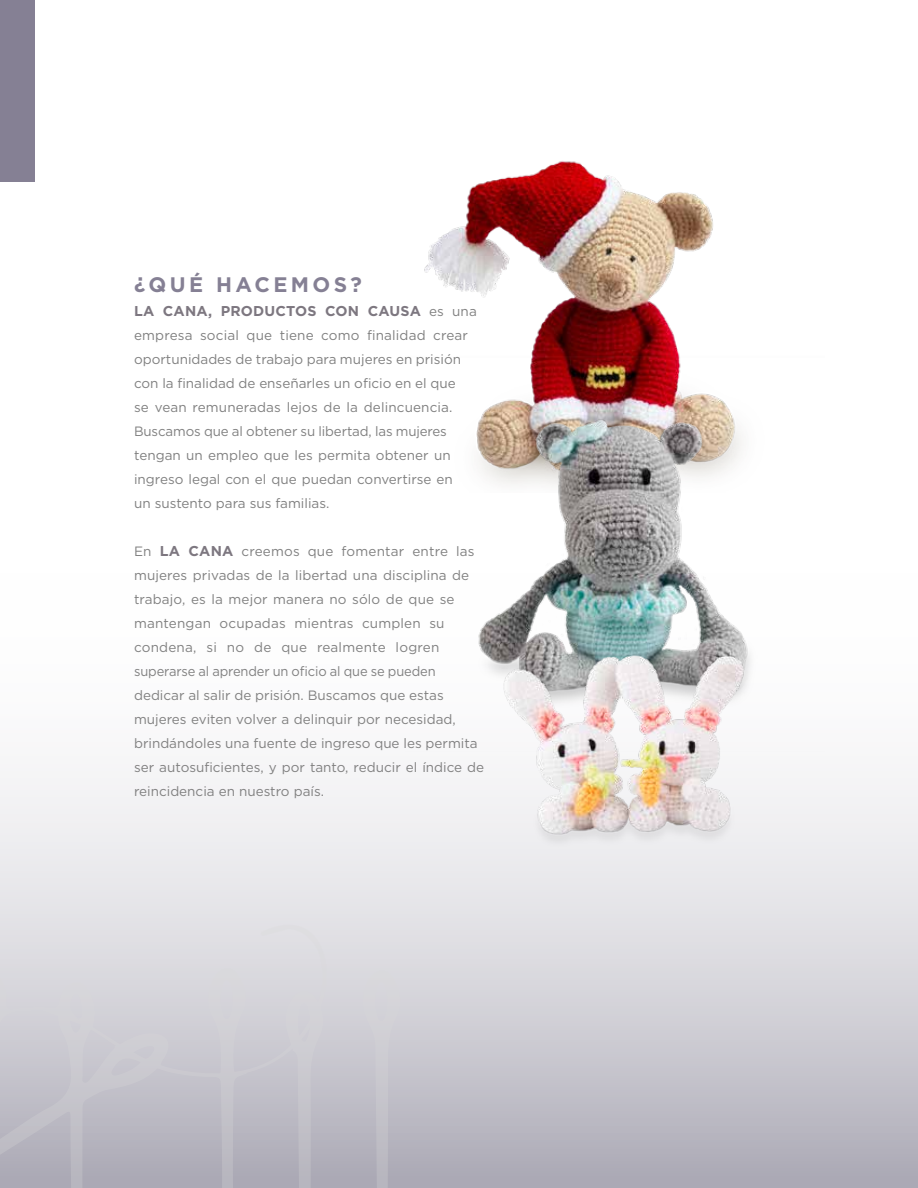
<style>
.page{position:relative;width:918px;height:1188px;background:#fff}
.page>*{position:absolute;margin:0;border:0;box-sizing:border-box;transform-origin:0 0}
.t1{font:700 21px "Gotham";letter-spacing:.16em;color:#858094}
.t2{font:700 14.25px "Gotham";letter-spacing:.015em;color:#7d7780}
.t3{font:13.5px/24px "Gotham";color:#808080}
.s1{font-weight:400;font-size:13.5px;color:#808080}
.s2{font-weight:700;font-size:14.25px;color:#7d7780}
</style>
<div class="page">
<div style="left:0;top:553px;width:918px;height:635px;background:linear-gradient(to bottom,#fff,#b7b6c0)"></div>
<svg style="left:0;top:977px;width:171px;height:211px;background:#bab9c2"></svg>
<svg style="left:284px;top:1085px;width:41px;height:103px;background:#b8b6c0"></svg>
<svg style="left:207px;top:1085px;width:42px;height:103px;background:#b8b6c0"></svg>
<svg style="left:361px;top:971px;width:39px;height:217px;background:#c4c3cb"></svg>
<svg style="left:32px;top:925px;width:307px;height:160px;background:#d3d2d8"></svg>
<img style="left:424px;top:161px;width:289px;height:171px">
<img style="left:405px;top:332px;width:419px;height:420px">
<img style="left:475px;top:630px;width:296px;height:222px">
<div style="left:0;top:0;width:34px;height:182px;background:#858094"></div>
<h1 class="t1" style="left:134px;top:272px;width:229px">¿QUÉ HACEMOS?</h1>
<p class="t2" style="left:134px;top:302px;width:344px">LA CANA, PRODUCTOS CON CAUSA <span class="s1">es una</span></p>
<p class="t3" style="left:134px;top:323px;width:336px">empresa social que tiene como finalidad crear oportunidades de trabajo para mujeres en prisión con la finalidad de enseñarles un oficio en el que se vean remuneradas lejos de la delincuencia.<br>Buscamos que al obtener su libertad, las mujeres tengan un empleo que les permita obtener un ingreso legal con el que puedan convertirse en un sustento para sus familias.</p>
<p class="t3" style="left:134px;top:539px;width:352px">En <span class="s2">LA CANA</span> creemos que fomentar entre las mujeres privadas de la libertad una disciplina de trabajo, es la mejor manera no sólo de que se mantengan ocupadas mientras cumplen su condena, si no de que realmente logren superarse al aprender un oficio al que se pueden dedicar al salir de prisión. Buscamos que estas mujeres eviten volver a delinquir por necesidad, brindándoles una fuente de ingreso que les permita ser autosuficientes, y por tanto, reducir el índice de reincidencia en nuestro país.</p>
</div>
